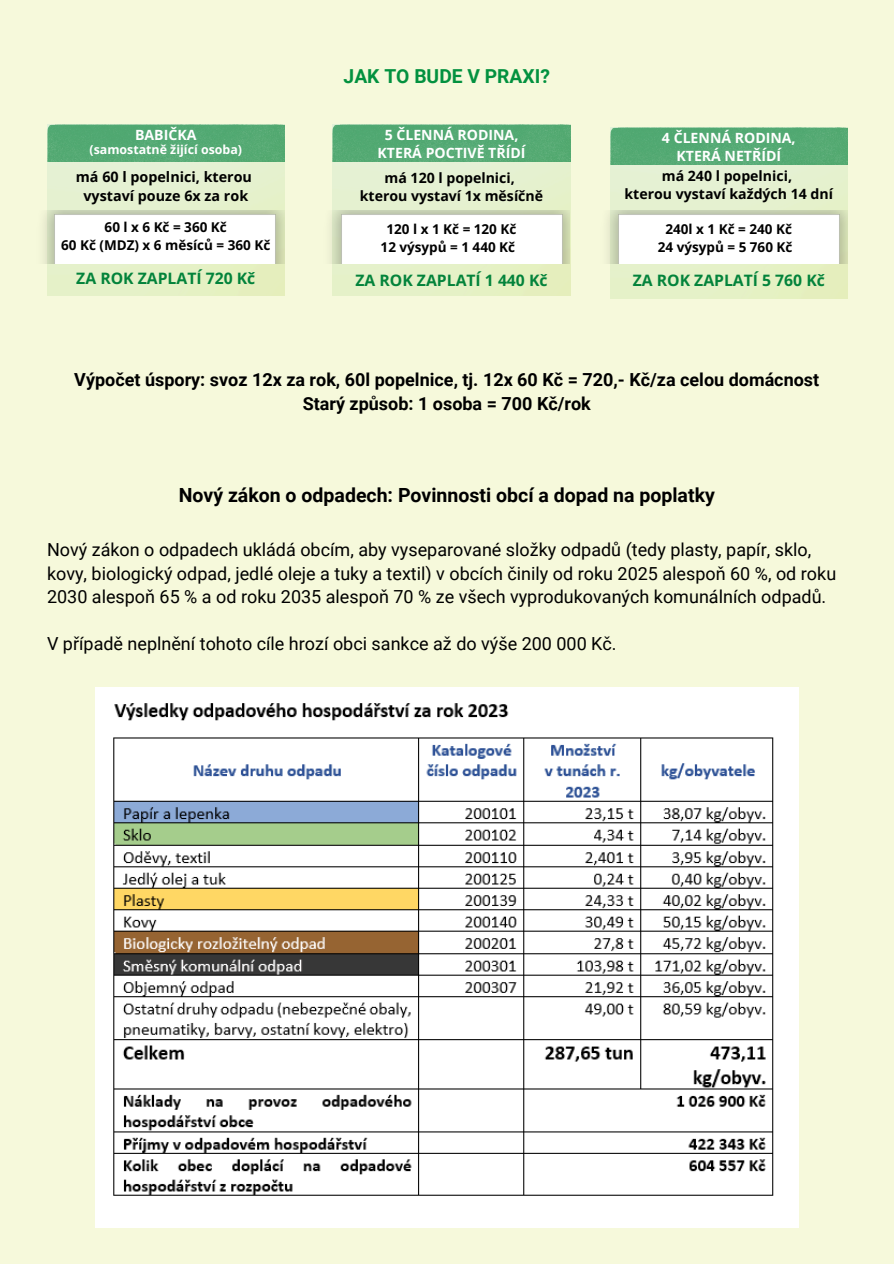
<style>
.page{position:relative;width:894px;height:1264px;background:#fff}
.page>*{position:absolute;margin:0;border:0;box-sizing:border-box;transform-origin:0 0}
.t1{font:700 19.5px "Roboto";color:#000}
.t2{font:700 19.2px "Roboto";color:#02913f}
.t3{font:18px/23.7px "Roboto";color:#000}
.t4{font:700 18px/23.7px "Roboto";color:#000;text-align:center}
.t5{font:700 15.75px "Open Sans";color:#03833b}
.t6{font:700 14.25px/19.2px "Open Sans";color:#000;text-align:center}
.t7{font:700 14.1px/18px "Open Sans";color:#000;text-align:center}
.t8{font:700 14.1px/18px "Open Sans";color:#fff;text-align:center}
.t9{font:700 13.5px/18px "Open Sans";color:#000;text-align:center}
.t10{font:700 12.45px "Open Sans";color:#fff}
</style>
<div class="page">
<div style="left:0;top:0;width:893px;height:1263px;background:#f6f9db"></div>
<img style="left:47px;top:162px;width:237px;height:134px">
<div style="left:47px;top:125px;width:237px;height:37px;background:#54aa73"></div>
<img style="left:44px;top:210px;width:240px;height:53px">
<img style="left:332px;top:162px;width:238px;height:134px">
<img style="left:610px;top:165px;width:237px;height:134px">
<div style="left:332px;top:125px;width:238px;height:37px;background:#54aa73"></div>
<div style="left:610px;top:128px;width:237px;height:37px;background:#54aa73"></div>
<img style="left:331px;top:210px;width:238px;height:53px">
<img style="left:608px;top:210px;width:239px;height:53px">
<img style="left:95px;top:687px;width:703px;height:540px">
<p class="t8" style="left:135px;top:125px;width:63px">BABIČKA</p>
<p class="t10" style="left:90px;top:140px;width:154px">(samostatně žijící osoba)</p>
<h5 class="t6" style="left:76px;top:166px;width:177px">má 60 l popelnici, kterou vystaví pouze 6x za rok</h5>
<p class="t9" style="left:61px;top:218px;width:211px">60 l x 6 Kč = 360 Kč<br>60 Kč (MDZ) x 6 měsíců = 360 Kč</p>
<h4 class="t5" style="left:76px;top:267px;width:180px">ZA ROK ZAPLATÍ 720 Kč</h4>
<h1 class="t2" style="left:343px;top:66px;width:208px">JAK TO BUDE V PRAXI?</h1>
<h4 class="t8" style="left:377px;top:125px;width:149px">5 ČLENNÁ RODINA,<br>KTERÁ POCTIVĚ TŘÍDÍ</h4>
<p class="t7" style="left:360px;top:168px;width:185px">má 120 l popelnici,<br>kterou vystaví 1x měsíčně</p>
<h6 class="t9" style="left:380px;top:219px;width:137px">120 l x 1 Kč = 120 Kč<br>12 výsypů = 1 440 Kč</h6>
<p class="t5" style="left:355px;top:269px;width:193px">ZA ROK ZAPLATÍ 1 440 Kč</p>
<p class="t8" style="left:661px;top:129px;width:135px">4 ČLENNÁ RODINA,<br>KTERÁ NETŘÍDÍ</p>
<h5 class="t7" style="left:624px;top:166px;width:210px">má 240 l popelnici,<br>kterou vystaví každých 14 dní</h5>
<h6 class="t9" style="left:657px;top:219px;width:136px">240l x 1 Kč = 240 Kč<br>24 výsypů = 5 760 Kč</h6>
<h4 class="t5" style="left:632px;top:269px;width:193px">ZA ROK ZAPLATÍ 5 760 Kč</h4>
<p class="t4" style="left:74px;top:368px;width:746px">Výpočet úspory: svoz 12x za rok, 60l popelnice, tj. 12x 60 Kč = 720,- Kč/za celou domácnost<br>Starý způsob: 1 osoba = 700 Kč/rok</p>
<p class="t1" style="left:179px;top:483px;width:537px">Nový zákon o odpadech: Povinnosti obcí a dopad na poplatky</p>
<p class="t3" style="left:47px;top:538px;width:790px">Nový zákon o odpadech ukládá obcím, aby vyseparované složky odpadů (tedy plasty, papír, sklo, kovy, biologický odpad, jedlé oleje a tuky a textil) v obcích činily od roku 2025 alespoň 60 %, od roku<br>2030 alespoň 65 % a od roku 2035 alespoň 70 % ze všech vyprodukovaných komunálních odpadů.</p>
<h6 class="t3" style="left:47px;top:632px;width:571px">V případě neplnění tohoto cíle hrozí obci sankce až do výše 200 000 Kč.</h6>
</div>
